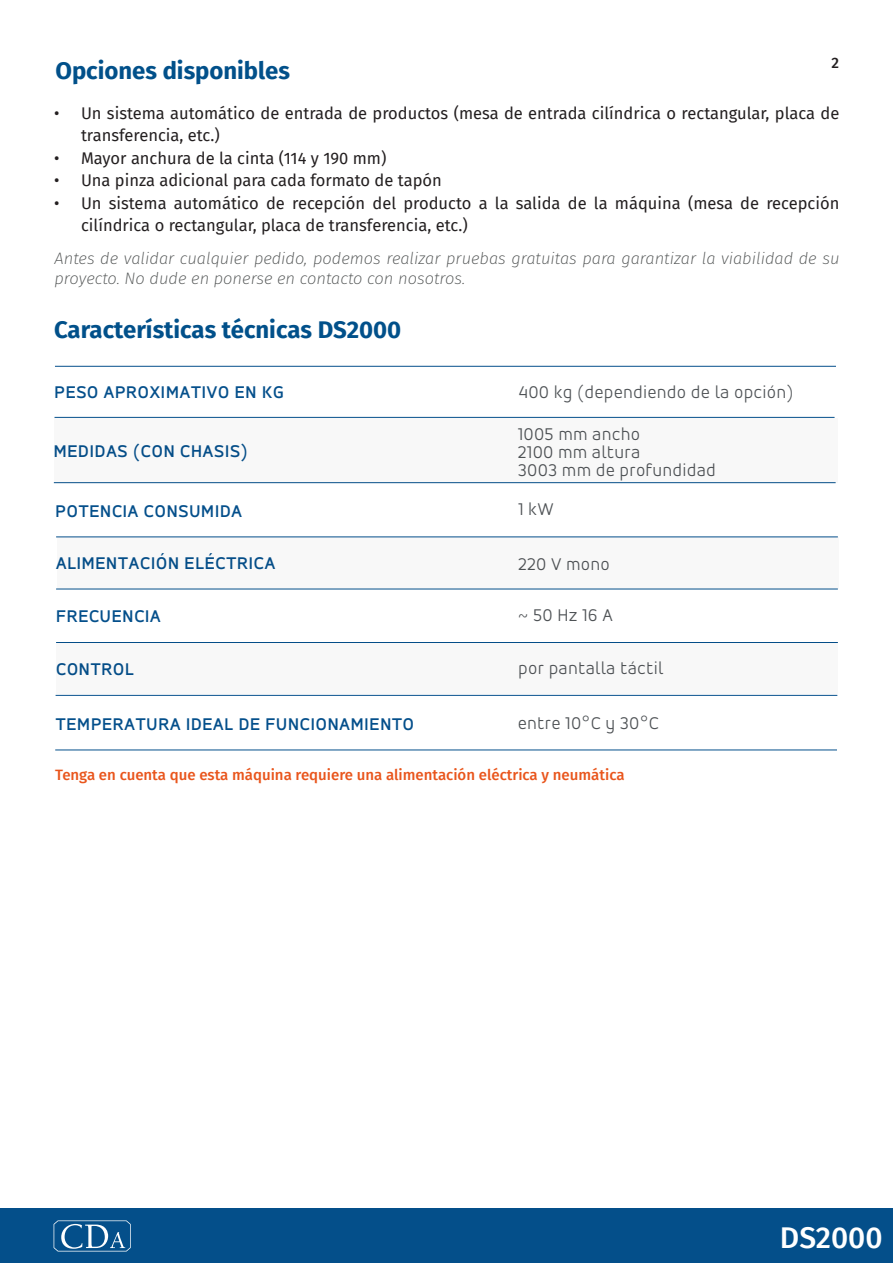
<style>
.page{position:relative;width:893px;height:1263px;background:#fff}
.page>*{position:absolute;margin:0;border:0;box-sizing:border-box;transform-origin:0 0}
.t1{font:500 30px "Fira Sans";color:#fff}
.t2{font:700 24px "Fira Sans";color:#01508a}
.Points_forts_points{font:500 18px "Accord Alt";letter-spacing:.05em;color:#044f8b}
.Tableau_colonne_droite{font:300 18px "Accord Alt";letter-spacing:.05em;color:#4e5255}
.t3{font:16.5px/22.5px "Fira Sans";color:#231f20}
.zone_de_texte{font:italic 200 16.5px/19.8px "Fira Sans";color:#4f5252}
.zone_de_texte-2{font:500 15px "Fira Sans";color:#e9551c}
.t4{font:500 15px "Fira Sans";color:#231f20}
</style>
<div class="page">
<div style="left:0;top:1208px;width:893px;height:54px;background:#044f8a"></div>
<svg style="left:54px;top:1220px;width:77px;height:31px"></svg>
<hr style="left:55px;top:417px;width:779px;height:1px;background:#044f8b">
<hr style="left:56px;top:589px;width:782px;height:1px;background:#044f8b">
<hr style="left:56px;top:536px;width:782px;height:1px;background:#044f8b">
<div style="left:57px;top:537px;width:781px;height:52px;background:#f8f8f8"></div>
<div style="left:54px;top:418px;width:783px;height:65px;background:#f8f8f8"></div>
<hr style="left:56px;top:695px;width:781px;height:1px;background:#044f8b">
<hr style="left:55px;top:366px;width:781px;height:1px;background:#044f8b">
<div style="left:56px;top:642px;width:782px;height:52px;background:#f8f8f8"></div>
<hr style="left:55px;top:749px;width:782px;height:1px;background:#044f8b">
<p class="t2" style="left:55px;top:50px;width:236px">Opciones disponibles</p>
<p class="t4" style="left:831px;top:51px;width:9px">2</p>
<p class="t3" style="left:81px;top:102px;width:760px;text-indent:-27px">• Un sistema automático de entrada de productos (mesa de entrada cilíndrica o rectangular, placa de transferencia, etc.)</p>
<p class="t3" style="left:54px;top:147px;width:334px">• Mayor anchura de la cinta (114 y 190 mm)</p>
<p class="t3" style="left:54px;top:169px;width:389px">• Una pinza adicional para cada formato de tapón</p>
<p class="t3" style="left:81px;top:192px;width:760px;text-indent:-27px">• Un sistema automático de recepción del producto a la salida de la máquina (mesa de recepción cilíndrica o rectangular, placa de transferencia, etc.)</p>
<p class="zone_de_texte" style="left:55px;top:248px;width:786px">Antes de validar cualquier pedido, podemos realizar pruebas gratuitas para garantizar la viabilidad de su proyecto. No dude en ponerse en contacto con nosotros.</p>
<p class="t2" style="left:54px;top:309px;width:349px">Características técnicas DS2000</p>
<p class="Points_forts_points" style="left:55px;top:382px;width:231px">PESO APROXIMATIVO EN KG</p>
<p class="Points_forts_points" style="left:54px;top:441px;width:195px">MEDIDAS (CON CHASIS)</p>
<p class="Points_forts_points" style="left:56px;top:500px;width:188px">POTENCIA CONSUMIDA</p>
<p class="Points_forts_points" style="left:56px;top:553px;width:221px">ALIMENTACIÓN ELÉCTRICA</p>
<p class="Points_forts_points" style="left:56px;top:606px;width:106px">FRECUENCIA</p>
<p class="Points_forts_points" style="left:56px;top:659px;width:79px">CONTROL</p>
<p class="Tableau_colonne_droite" style="left:519px;top:381px;width:276px">400 kg (dependiendo de la opción)</p>
<p class="Tableau_colonne_droite" style="left:518px;top:423px;width:123px">1005 mm ancho</p>
<p class="Tableau_colonne_droite" style="left:518px;top:441px;width:123px">2100 mm altura</p>
<p class="Tableau_colonne_droite" style="left:518px;top:459px;width:199px">3003 mm de profundidad</p>
<p class="Tableau_colonne_droite" style="left:518px;top:498px;width:36px">1 kW</p>
<p class="Tableau_colonne_droite" style="left:518px;top:554px;width:93px">220 V mono</p>
<p class="Tableau_colonne_droite" style="left:518px;top:605px;width:96px">~ 50 Hz 16 A</p>
<p class="Tableau_colonne_droite" style="left:519px;top:658px;width:146px">por pantalla táctil</p>
<p class="Points_forts_points" style="left:56px;top:713px;width:360px">TEMPERATURA IDEAL DE FUNCIONAMIENTO</p>
<p class="Tableau_colonne_droite" style="left:518px;top:712px;width:142px">entre 10°C y 30°C</p>
<p class="zone_de_texte-2" style="left:55px;top:763px;width:571px">Tenga en cuenta que esta máquina requiere una alimentación eléctrica y neumática</p>
<h1 class="t1" style="left:780px;top:1213px;width:104px">DS2000</h1>
</div>
